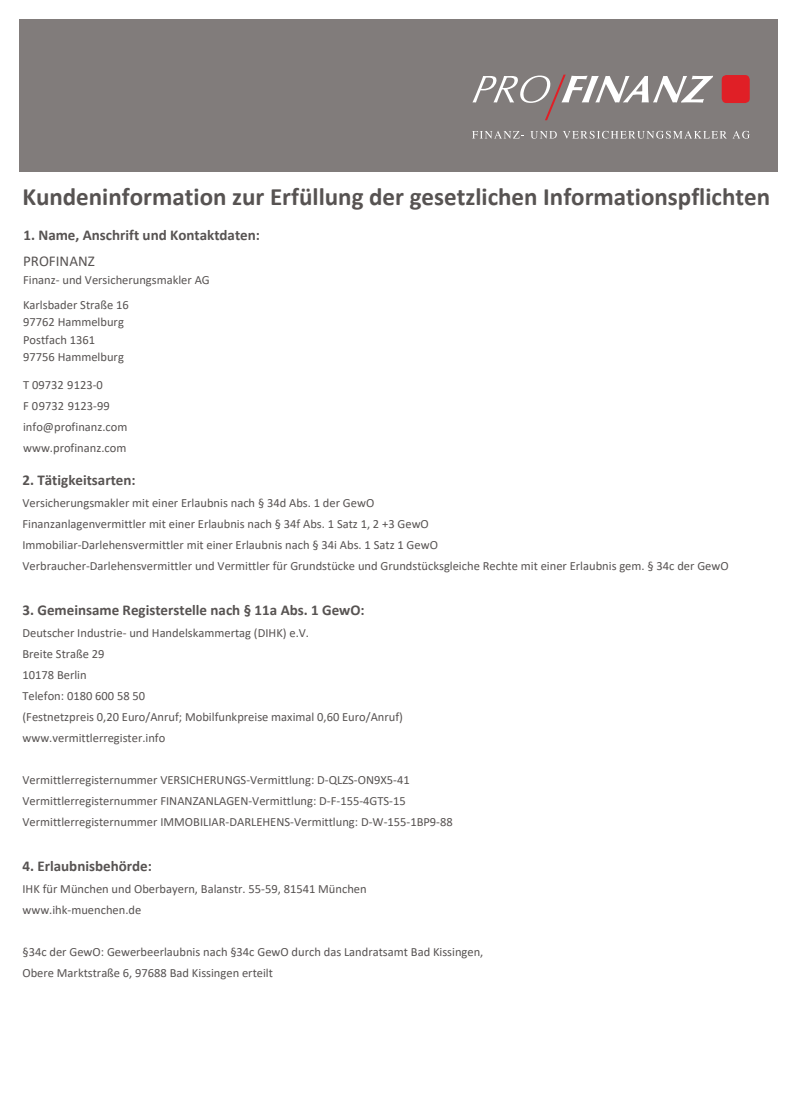
<style>
.page{position:relative;width:797px;height:1105px;background:#fff}
.page>*{position:absolute;margin:0;border:0;box-sizing:border-box;transform-origin:0 0}
.t1{font:700 25px "Calibri";color:#575352}
.t2{font:700 15px "Calibri";color:#575352}
.t3{font:15px "Calibri";color:#575352}
.t4{font:12.5px/21px "Calibri";color:#575352}
</style>
<div class="page">
<div style="left:19px;top:19px;width:758px;height:153px;background:#817c7b"></div>
<svg style="left:472px;top:75px;width:241px;height:45px"></svg>
<svg style="left:472px;top:131px;width:52px;height:8px"></svg>
<svg style="left:530px;top:131px;width:27px;height:8px"></svg>
<svg style="left:563px;top:131px;width:186px;height:8px"></svg>
<div style="left:721px;top:75px;width:28px;height:28px;background:#e01f26;border-radius:5px"></div>
<h1 class="t1" style="left:22px;top:179px;width:749px">Kundeninformation zur Erfüllung der gesetzlichen Informationspflichten</h1>
<p class="t2" style="left:23px;top:225px;width:238px">1. Name, Anschrift und Kontaktdaten:</p>
<p class="t3" style="left:23px;top:250px;width:73px">PROFINANZ</p>
<p class="t4" style="left:23px;top:268px;width:188px;line-height:24.5px">Finanz- und Versicherungsmakler AG<br>Karlsbader Straße 16</p>
<p class="t4" style="left:23px;top:313px;width:102px;line-height:17.5px">97762 Hammelburg<br>Postfach 1361<br>97756 Hammelburg</p>
<p class="t4" style="left:23px;top:374px;width:106px">T 09732 9123-0<br>F 0 9732 9123-99 info@profinanz.com www.profinanz.com</p>
<p class="t2" style="left:22px;top:469px;width:115px">2. Tätigkeitsarten:</p>
<p class="t4" style="left:22px;top:492px;width:707px">Versicherungsmakler mit einer Erlaubnis nach § 34d Abs. 1 der GewO<br>Finanzanlagenvermittler mit einer Erlaubnis nach § 34f Abs. 1 Satz 1, 2 +3 GewO<br>Immobiliar-Darlehensvermittler mit einer Erlaubnis nach § 34i Abs. 1 Satz 1 GewO<br>Verbraucher-Darlehensvermittler und Vermittler für Grundstücke und Grundstücksgleiche Rechte mit einer Erlaubnis gem. § 34c der GewO</p>
<p class="t2" style="left:22px;top:599px;width:344px">3. Gemeinsame Registerstelle nach § 11a Abs. 1 GewO:</p>
<p class="t4" style="left:22px;top:622px;width:382px">Deutscher Industrie- und Handelskammertag (DIHK) e.V.<br>Breite Straße 29<br>10178 Berlin<br>Telefon: 0180 600 58 50<br>(Festnetzpreis 0,20 Euro/Anruf; Mobilfunkpreise maximal 0,60 Euro/Anruf) www.vermittlerregister.info</p>
<p class="t4" style="left:22px;top:769px;width:432px">Vermittlerregisternummer VERSICHERUNGS-Vermittlung: D-QLZS-ON9X5-41<br>Vermittlerregisternummer FINANZANLAGEN-Vermittlung: D-F-155-4GTS-15<br>Vermittlerregisternummer IMMOBILIAR-DARLEHENS-Vermittlung: D-W-155-1BP9-88</p>
<p class="t2" style="left:22px;top:855px;width:131px">4. Erlaubnisbehörde:</p>
<p class="t4" style="left:22px;top:878px;width:346px">IHK für München und Oberbayern, Balanstr. 55-59, 81541 München www.ihk-muenchen.de</p>
<p class="t4" style="left:22px;top:941px;width:462px">§34c der GewO: Gewerbeerlaubnis nach §34c GewO durch das Landratsamt Bad Kissingen,<br>Obere Marktstraße 6, 97688 Bad Kissingen erteilt</p>
</div>
